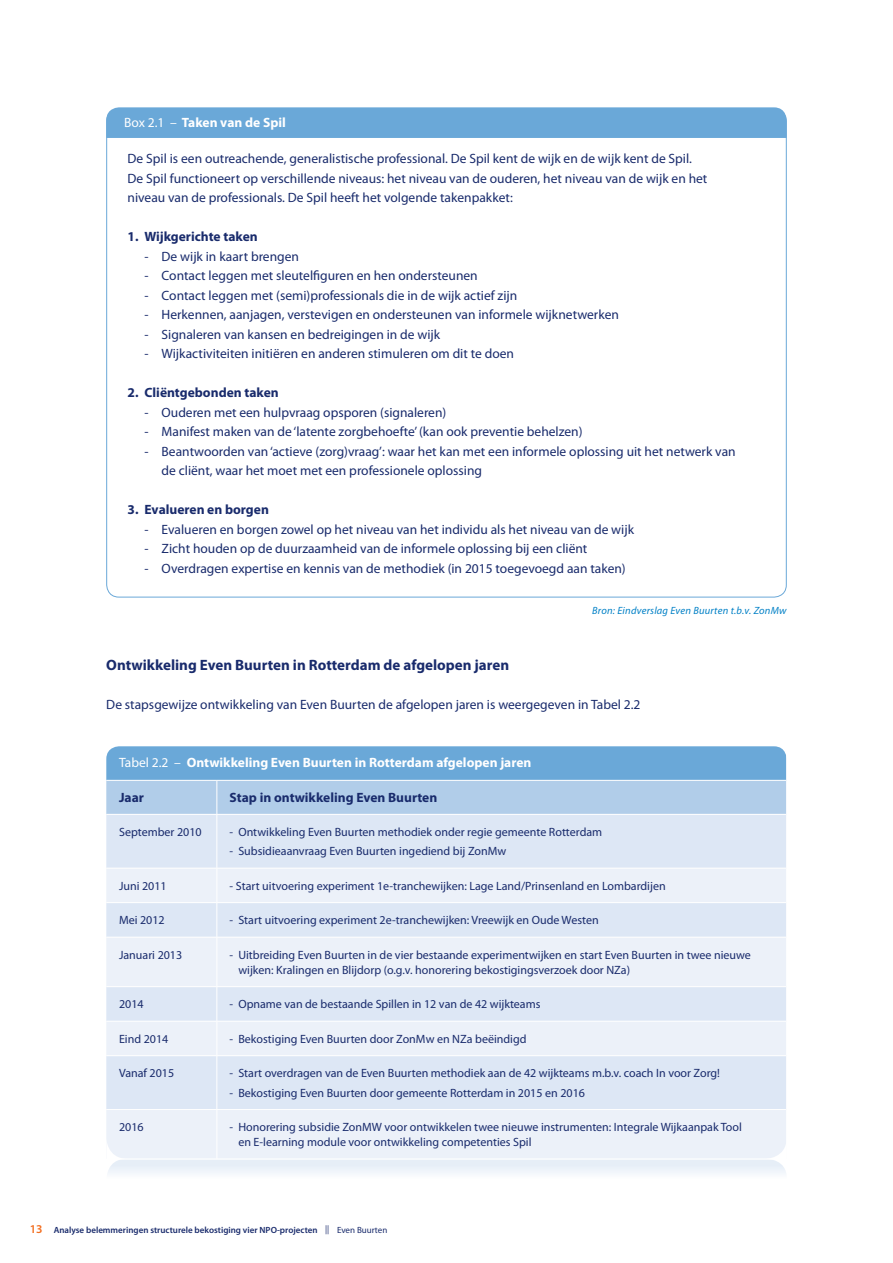
<style>
.page{position:relative;width:893px;height:1263px;background:#fff}
.page>*{position:absolute;margin:0;border:0;box-sizing:border-box;transform-origin:0 0}
.t1{font:700 15px "Myriad Pro";color:#192b6c}
.t2{font:13.5px/19.5px "Myriad Pro";color:#192b6c}
.t3{font:700 13.5px "Myriad Pro";color:#192b6c}
.t4{font:700 13.5px "Myriad Pro";color:#fff}
.t5{font:12px/15px "Myriad Pro";color:#192b6c}
.t6{font:italic 10.5px "Myriad Pro";letter-spacing:.02em;color:#0080c6}
.t7{font:600 9px "Myriad Pro";color:#192b6c}
.s1{font-weight:400}
.s2{font-size:12px;color:#f36f21}
</style>
<div class="page">
<div style="left:106px;top:107px;width:681px;height:31px;background:#6aa8d8"></div>
<svg style="left:106px;top:746px;width:680px;height:68px;background:#8ebbe0"></svg>
<div style="left:106px;top:815px;width:680px;height:53px;background:#dde7f5"></div>
<svg style="left:106px;top:869px;width:680px;height:268px;background:#e5ecf7"></svg>
<hr style="left:106px;top:780px;width:111px;height:1px;background:#fff">
<hr style="left:217px;top:780px;width:569px;height:1px;background:#fff">
<hr style="left:217px;top:780px;width:1px;height:34px;background:#fff">
<hr style="left:217px;top:814px;width:1px;height:54px;background:#fff">
<hr style="left:217px;top:868px;width:1px;height:34px;background:#fff">
<hr style="left:106px;top:902px;width:111px;height:1px;background:#fff">
<hr style="left:217px;top:902px;width:569px;height:1px;background:#fff">
<hr style="left:217px;top:903px;width:1px;height:34px;background:#fff">
<hr style="left:106px;top:937px;width:111px;height:1px;background:#fff">
<hr style="left:217px;top:937px;width:569px;height:1px;background:#fff">
<hr style="left:217px;top:937px;width:1px;height:49px;background:#fff">
<hr style="left:106px;top:986px;width:111px;height:1px;background:#fff">
<hr style="left:217px;top:986px;width:569px;height:1px;background:#fff">
<hr style="left:217px;top:987px;width:1px;height:34px;background:#fff">
<hr style="left:106px;top:1021px;width:111px;height:1px;background:#fff">
<hr style="left:217px;top:1021px;width:569px;height:1px;background:#fff">
<hr style="left:217px;top:1021px;width:1px;height:34px;background:#fff">
<hr style="left:106px;top:1055px;width:111px;height:1px;background:#fff">
<hr style="left:217px;top:1055px;width:569px;height:1px;background:#fff">
<hr style="left:217px;top:1056px;width:1px;height:53px;background:#fff">
<hr style="left:106px;top:1109px;width:111px;height:1px;background:#fff">
<hr style="left:217px;top:1109px;width:569px;height:1px;background:#fff">
<hr style="left:217px;top:1110px;width:1px;height:49px;background:#fff">
<div style="left:107px;top:1159px;width:680px;height:42px;background:linear-gradient(to bottom,#e8eff8,#fff);border-radius:20px"></div>
<svg style="left:106px;top:1137px;width:680px;height:23px;background:#edf1f9"></svg>
<p class="t4" style="left:124px;top:115px;width:163px"><span class="s1">Box 2.1 –</span> Taken van de Spil</p>
<p class="t2" style="left:128px;top:149px;width:581px">De Spil is een outreachende, generalistische professional. De Spil kent de wijk en de wijk kent de Spil.<br>De Spil functioneert op verschillende niveaus: het niveau van de ouderen, het niveau van de wijk en het niveau van de professionals. De Spil heeft het volgende takenpakket:</p>
<p class="t3" style="left:128px;top:229px;width:132px">1. Wijkgerichte taken</p>
<p class="t2" style="left:145px;top:247px;width:156px">- De wijk in kaart brengen</p>
<p class="t2" style="left:145px;top:266px;width:335px">- Contact leggen met sleutelfiguren en hen ondersteunen</p>
<p class="t2" style="left:145px;top:286px;width:374px">- Contact leggen met (semi)professionals die in de wijk actief zijn</p>
<p class="t2" style="left:145px;top:305px;width:476px">- Herkennen, aanjagen, verstevigen en ondersteunen van informele wijknetwerken</p>
<p class="t2" style="left:145px;top:324px;width:297px">- Signaleren van kansen en bedreigingen in de wijk</p>
<p class="t2" style="left:145px;top:344px;width:371px">- Wijkactiviteiten initiëren en anderen stimuleren om dit te doen</p>
<p class="t3" style="left:128px;top:385px;width:153px">2. Cliëntgebonden taken</p>
<p class="t2" style="left:145px;top:402px;width:303px">- Ouderen met een hulpvraag opsporen (signaleren)</p>
<p class="t2" style="left:145px;top:422px;width:440px">- Manifest maken van de ‘latente zorgbehoefte’ (kan ook preventie behelzen)</p>
<p class="t2" style="left:162px;top:441px;width:576px;text-indent:-17px">- Beantwoorden van ‘actieve (zorg)vraag’: waar het kan met een informele oplossing uit het netwerk van de cliënt, waar het moet met een professionele oplossing</p>
<p class="t3" style="left:128px;top:502px;width:143px">3. Evalueren en borgen</p>
<p class="t2" style="left:145px;top:519px;width:491px">- Evalueren en borgen zowel op het niveau van het individu als het niveau van de wijk</p>
<p class="t2" style="left:145px;top:539px;width:444px">- Zicht houden op de duurzaamheid van de informele oplossing bij een cliënt</p>
<p class="t2" style="left:145px;top:558px;width:483px">- Overdragen expertise en kennis van de methodiek (in 2015 toegevoegd aan taken)</p>
<p class="t6" style="left:592px;top:605px;width:196px">Bron: Eindverslag Even Buurten t.b.v. ZonMw</p>
<p class="t1" style="left:106px;top:657px;width:404px">Ontwikkeling Even Buurten in Rotterdam de afgelopen jaren</p>
<p class="t2" style="left:106px;top:695px;width:536px">De stapsgewijze ontwikkeling van Even Buurten de afgelopen jaren is weergegeven in Tabel 2.2</p>
<p class="t4" style="left:119px;top:755px;width:414px"><span class="s1">Tabel 2.2 –</span> Ontwikkeling Even Buurten in Rotterdam afgelopen jaren</p>
<p class="t3" style="left:119px;top:790px;width:26px">Jaar</p>
<p class="t3" style="left:230px;top:790px;width:209px">Stap in ontwikkeling Even Buurten</p>
<p class="t5" style="left:119px;top:825px;width:84px">September 2010</p>
<p class="t5" style="left:230px;top:825px;width:374px">- Ontwikkeling Even Buurten methodiek onder regie gemeente Rotterdam</p>
<p class="t5" style="left:230px;top:844px;width:278px">- Subsidieaanvraag Even Buurten ingediend bij ZonMw</p>
<p class="t5" style="left:119px;top:878px;width:49px">Juni 2011</p>
<p class="t5" style="left:230px;top:878px;width:438px">- Start uitvoering experiment 1e-tranchewijken: Lage Land/Prinsenland en Lombardijen</p>
<p class="t5" style="left:119px;top:913px;width:47px">Mei 2012</p>
<p class="t5" style="left:230px;top:913px;width:371px">- Start uitvoering experiment 2e-tranchewijken: Vreewijk en Oude Westen</p>
<p class="t5" style="left:119px;top:948px;width:65px">Januari 2013</p>
<p class="t5" style="left:238px;top:948px;width:514px;text-indent:-9px">- Uitbreiding Even Buurten in de vier bestaande experimentwijken en start Even Buurten in twee nieuwe wijken: Kralingen en Blijdorp (o.g.v. honorering bekostigingsverzoek door NZa)</p>
<p class="t5" style="left:119px;top:997px;width:26px">2014</p>
<p class="t5" style="left:230px;top:997px;width:312px">- Opname van de bestaande Spillen in 12 van de 42 wijkteams</p>
<p class="t5" style="left:119px;top:1032px;width:51px">Eind 2014</p>
<p class="t5" style="left:230px;top:1032px;width:298px">- Bekostiging Even Buurten door ZonMw en NZa beëindigd</p>
<p class="t5" style="left:119px;top:1066px;width:57px">Vanaf 2015</p>
<p class="t5" style="left:230px;top:1066px;width:492px">- Start overdragen van de Even Buurten methodiek aan de 42 wijkteams m.b.v. coach In voor Zorg!</p>
<p class="t5" style="left:230px;top:1085px;width:357px">- Bekostiging Even Buurten door gemeente Rotterdam in 2015 en 2016</p>
<p class="t5" style="left:119px;top:1120px;width:26px">2016</p>
<p class="t5" style="left:238px;top:1120px;width:505px;text-indent:-9px">- Honorering subsidie ZonMW voor ontwikkelen twee nieuwe instrumenten: Integrale Wijkaanpak Tool en E-learning module voor ontwikkeling competenties Spil</p>
<p class="t7" style="left:30px;top:1224px;width:359px"><span class="s2">13</span> Analyse belemmeringen structurele bekostiging vier NPO-projecten <sup>||</sup> <span class="s1">Even Buurten</span></p>
</div>
